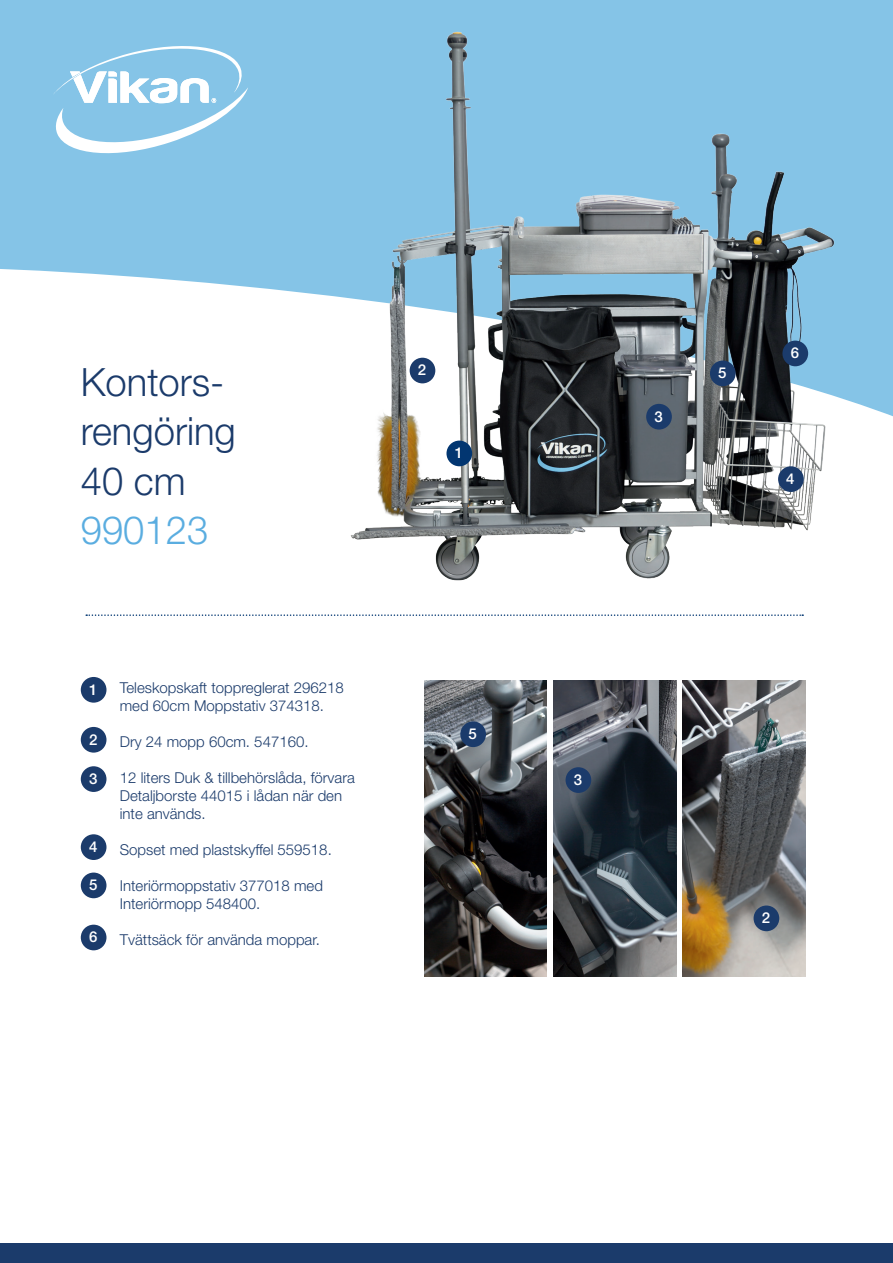
<style>
.page{position:relative;width:893px;height:1263px;background:#fff}
.page>*{position:absolute;margin:0;border:0;box-sizing:border-box;transform-origin:0 0}
.t1{font:300 39px/49.5px "Helvetica Neue LT Std";color:#1b3b6b}
.t2{font:300 39px "Helvetica Neue LT Std";color:#5aade0}
.t3{font:300 15px/18px "Helvetica Neue LT Std";color:#1b3b6b}
.t4{font:500 15px "Helvetica Neue LT Std";color:#fff}
</style>
<div class="page">
<svg style="left:0;top:0;width:893px;height:417px;fill:#85c4e7"></svg>
<svg style="left:53px;top:39px;width:195px;height:121px"></svg>
<img style="left:332px;top:7px;width:553px;height:574px">
<div style="left:710px;top:360px;width:26px;height:26px;background:#1b3b6b;border-radius:50%"></div>
<div style="left:446px;top:441px;width:26px;height:25px;background:#023671;border-radius:50%"></div>
<div style="left:778px;top:466px;width:26px;height:26px;background:#1b3b6b;border-radius:50%"></div>
<div style="left:782px;top:341px;width:26px;height:25px;background:#1b3b6b;border-radius:50%"></div>
<div style="left:646px;top:404px;width:26px;height:26px;background:#1b3b6b;border-radius:50%"></div>
<div style="left:410px;top:358px;width:25px;height:25px;background:#1b3b6b;border-radius:50%"></div>
<div style="left:0;top:1244px;width:893px;height:19px;background:#1b3b6b"></div>
<img style="left:424px;top:680px;width:123px;height:297px">
<img style="left:553px;top:680px;width:123px;height:297px">
<img style="left:683px;top:680px;width:122px;height:297px">
<div style="left:754px;top:905px;width:25px;height:26px;background:#1b3b6b;border-radius:50%"></div>
<div style="left:566px;top:767px;width:25px;height:26px;background:#1b3b6b;border-radius:50%"></div>
<div style="left:81px;top:677px;width:25px;height:26px;background:#1b3b6b;border-radius:50%"></div>
<div style="left:81px;top:727px;width:25px;height:26px;background:#1b3b6b;border-radius:50%"></div>
<div style="left:81px;top:766px;width:25px;height:26px;background:#1b3b6b;border-radius:50%"></div>
<div style="left:81px;top:834px;width:25px;height:26px;background:#1b3b6b;border-radius:50%"></div>
<div style="left:81px;top:872px;width:25px;height:26px;background:#1b3b6b;border-radius:50%"></div>
<div style="left:81px;top:925px;width:25px;height:25px;background:#1b3b6b;border-radius:50%"></div>
<div style="left:460px;top:721px;width:26px;height:26px;background:#1b3b6b;border-radius:50%"></div>
<svg style="left:86px;top:614px;width:717px;height:2px"></svg>
<h1 class="t1" style="left:81px;top:356px;width:157px">Kontors&shy;rengöring<br>40 cm</h1>
<h1 class="t2" style="left:81px;top:507px;width:129px">990123</h1>
<p class="t4" style="left:89px;top:680px;width:10px">1</p>
<p class="t4" style="left:89px;top:730px;width:10px">2</p>
<p class="t4" style="left:89px;top:770px;width:10px">3</p>
<p class="t4" style="left:89px;top:838px;width:10px">4</p>
<p class="t4" style="left:89px;top:876px;width:10px">5</p>
<p class="t4" style="left:89px;top:928px;width:10px">6</p>
<p class="t3" style="left:120px;top:678px;width:225px">Teleskopskaft toppreglerat 296218 med 60cm Moppstativ 374318.</p>
<p class="t3" style="left:120px;top:732px;width:190px">Dry 24 mopp 60cm. 547160.</p>
<p class="t3" style="left:120px;top:768px;width:237px">12 liters Duk &amp; tillbehörslåda, förvara<br>Detaljborste 44015 i lådan när den inte används.</p>
<p class="t3" style="left:120px;top:840px;width:213px">Sopset med plastskyffel 559518.</p>
<p class="t3" style="left:120px;top:876px;width:205px">Interiörmoppstativ 377018 med<br>Interiörmopp 548400.</p>
<p class="t3" style="left:120px;top:930px;width:202px">Tvättsäck för använda moppar.</p>
<p class="t4" style="left:418px;top:361px;width:10px">2</p>
<p class="t4" style="left:455px;top:444px;width:10px">1</p>
<p class="t4" style="left:468px;top:725px;width:10px">5</p>
<p class="t4" style="left:654px;top:407px;width:10px">3</p>
<p class="t4" style="left:718px;top:364px;width:10px">5</p>
<p class="t4" style="left:791px;top:344px;width:10px">6</p>
<p class="t4" style="left:786px;top:470px;width:10px">4</p>
<p class="t4" style="left:574px;top:771px;width:10px">3</p>
<p class="t4" style="left:762px;top:909px;width:10px">2</p>
</div>
